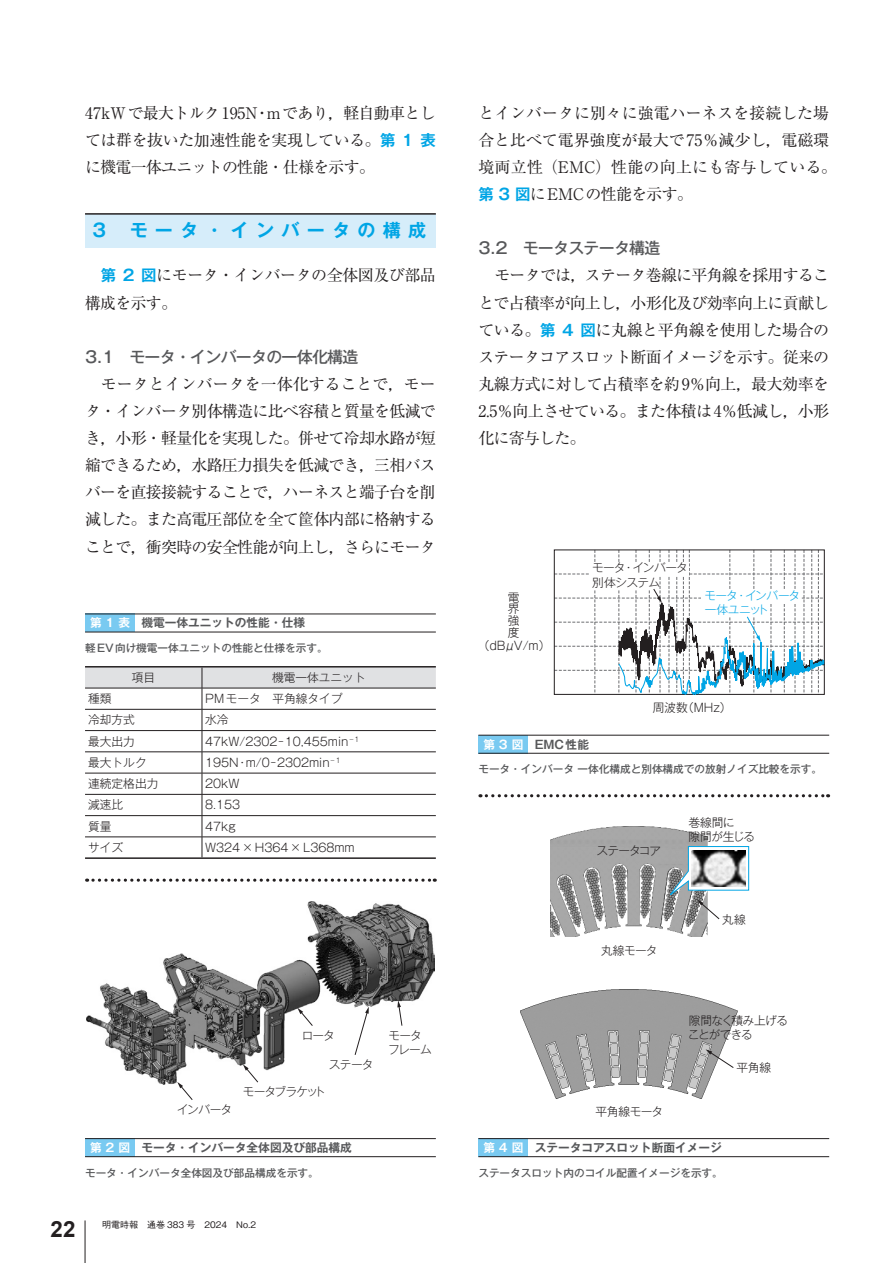
<style>
.page{position:relative;width:893px;height:1263px;background:#fff}
.page>*{position:absolute;margin:0;border:0;box-sizing:border-box;transform-origin:0 0}
.t1{font:700 22.35px "Arial";color:#231f20}
._2_大見出し{font:700 18px "Gothic MB101 Pr 6 N De";letter-spacing:.4em;color:#00a5e5}
.a_本文{font:15.9px/27.2px "Ryumin Pr 6 N";letter-spacing:-.03em;color:#231f20;text-align:justify}
.a_本文-2{font:15.9px/27.2px "Ryumin Pr 6 N";color:#231f20}
._3_中見出し{font:500 15.9px "Gothic MB101 Pr 6 N";letter-spacing:-.045em;color:#57585a}
.b_表組み{font:300 11.7px/11.7px "Gothic MB101 Pr 6 N";color:#231f20}
.キャプション_タイトル{font:700 11.7px "Gothic MB101 Pr 6 N De";color:#57585a}
.b_表組み-2{font:300 11.7px/14.1px "Gothic MB101 Pr 6 N";letter-spacing:-.055em;color:#231f20}
.t2{font:300 11.7px/14.1px "Gothic MB101 Pr 6 N";letter-spacing:-.05em;color:#00a5e5}
.b_表組み-3{font:300 11.7px/14.1px "Gothic MB101 Pr 6 N";letter-spacing:-.05em;color:#231f20}
.キャプション_図表番号{font:700 11.7px "Gothic MB101 Pr 6 N De";letter-spacing:.335em;color:#fff}
.b_表組み-4{font:300 11.7px/14.1px "Gothic MB101 Pr 6 N";letter-spacing:-.03em;color:#231f20}
.b_表組み-5{font:300 11.7px "Gothic MB101 Pr 6 N";letter-spacing:-.09em;color:#231f20}
.キャプション_サブ{font:500 10.65px "Gothic MB101 Pr 6 N";color:#57585a}
.t3{font:500 9px "Gothic BBB Pro";color:#231f20}
.s1{font-weight:700}
.s2{font-family:"Gothic MB101 Pr 6 N De";font-weight:700;font-size:15.45px;color:#00a5e5}
</style>
<div class="page">
<hr style="left:85px;top:1220px;width:1px;height:43px;background:#231f20">
<div style="left:85px;top:214px;width:351px;height:33px;background:#d6edfa"></div>
<hr style="left:85px;top:213px;width:351px;height:2px;background:#231f20">
<div style="left:85px;top:614px;width:50px;height:18px;background:#79caf1"></div>
<hr style="left:85px;top:614px;width:351px;height:1px;background:#231f20">
<hr style="left:85px;top:632px;width:351px;height:1px;background:#231f20">
<hr style="left:85px;top:666px;width:117px;height:1px;background:#231f20">
<hr style="left:202px;top:666px;width:234px;height:1px;background:#231f20">
<hr style="left:85px;top:857px;width:117px;height:2px;background:#231f20">
<hr style="left:202px;top:857px;width:234px;height:2px;background:#231f20">
<svg style="left:85px;top:667px;width:351px;height:190px"></svg>
<div style="left:85px;top:1138px;width:50px;height:19px;background:#79caf1"></div>
<hr style="left:85px;top:1138px;width:351px;height:1px;background:#231f20">
<hr style="left:85px;top:1156px;width:351px;height:1px;background:#231f20">
<img style="left:86px;top:901px;width:349px;height:183px">
<svg style="left:177px;top:1082px;width:16px;height:18px"></svg>
<svg style="left:243px;top:1064px;width:15px;height:19px"></svg>
<svg style="left:297px;top:1008px;width:16px;height:18px"></svg>
<svg style="left:397px;top:1000px;width:5px;height:26px"></svg>
<svg style="left:355px;top:1007px;width:14px;height:48px"></svg>
<div style="left:478px;top:735px;width:50px;height:18px;background:#79caf1"></div>
<hr style="left:478px;top:735px;width:351px;height:1px;background:#231f20">
<hr style="left:478px;top:753px;width:351px;height:1px;background:#231f20">
<svg style="left:554px;top:550px;width:270px;height:145px"></svg>
<div style="left:478px;top:1138px;width:50px;height:19px;background:#79caf1"></div>
<hr style="left:478px;top:1138px;width:351px;height:1px;background:#231f20">
<hr style="left:478px;top:1156px;width:351px;height:1px;background:#231f20">
<img style="left:550px;top:826px;width:157px;height:111px">
<img style="left:520px;top:989px;width:217px;height:109px">
<svg style="left:705px;top:1049px;width:29px;height:19px"></svg>
<svg style="left:666px;top:846px;width:83px;height:73px"></svg>
<img style="left:692px;top:850px;width:53px;height:37px">
<svg style="left:87px;top:878px;width:348px;height:4px"></svg>
<svg style="left:480px;top:794px;width:349px;height:3px"></svg>
<p class="a_本文" style="left:85px;top:98px;width:352px">47kWで最大トルク195N・mであり<span class="s1">，</span>軽自動車としては群を抜いた加速性能を実現している。<span class="s2">第 1 表</span>に機電一体ユニットの性能・仕様を示す。</p>
<p class="_2_大見出し" style="left:92px;top:216px;width:15px">3</p>
<p class="_2_大見出し" style="left:130px;top:216px;width:298px">モータ・インバータの構成</p>
<p class="a_本文" style="left:85px;top:261px;width:352px;text-indent:16px"><span class="s2">第 2 図</span>にモータ・インバータの全体図及び部品構成を示す。</p>
<p class="_3_中見出し" style="left:85px;top:343px;width:275px">3.1 モータ・インバータの一体化構造</p>
<p class="a_本文" style="left:85px;top:369px;width:352px;text-indent:16px">モータとインバータを一体化することで<span class="s1">，</span>モータ・インバータ別体構造に比べ容積と質量を低減でき<span class="s1">，</span>小形・軽量化を実現した。併せて冷却水路が短縮できるため<span class="s1">，</span>水路圧力損失を低減でき<span class="s1">，</span>三相バスバーを直接接続することで<span class="s1">，</span>ハーネスと端子台を削減した。また高電圧部位を全て筐体内部に格納することで<span class="s1">，</span>衝突時の安全性能が向上し<span class="s1">，</span>さらにモータ</p>
<p class="キャプション_図表番号" style="left:90px;top:613px;width:42px">第1表</p>
<p class="キャプション_タイトル" style="left:141px;top:613px;width:165px">機電一体ユニットの性能・仕様</p>
<p class="キャプション_サブ" style="left:85px;top:639px;width:244px">軽EV向け機電一体ユニットの性能と仕様を示す。</p>
<p class="b_表組み" style="left:132px;top:670px;width:25px">項目</p>
<p class="b_表組み" style="left:272px;top:670px;width:95px">機電一体ユニット</p>
<p class="b_表組み" style="left:88px;top:692px;width:25px">種類</p>
<p class="b_表組み" style="left:205px;top:692px;width:139px">PMモータ　平角線タイプ</p>
<p class="b_表組み" style="left:88px;top:713px;width:48px">冷却方式</p>
<p class="b_表組み" style="left:205px;top:713px;width:25px">水冷</p>
<p class="b_表組み" style="left:88px;top:734px;width:48px">最大出力</p>
<p class="b_表組み" style="left:205px;top:734px;width:156px">47kW/2302－10,455min<sup>－1</sup></p>
<p class="b_表組み" style="left:88px;top:756px;width:60px">最大トルク</p>
<p class="b_表組み" style="left:205px;top:756px;width:137px">195N・m/0－2302min<sup>－1</sup></p>
<p class="b_表組み" style="left:88px;top:777px;width:72px">連続定格出力</p>
<p class="b_表組み" style="left:205px;top:777px;width:36px">20kW</p>
<p class="b_表組み" style="left:88px;top:798px;width:37px">減速比</p>
<p class="b_表組み" style="left:205px;top:798px;width:37px">8.153</p>
<p class="b_表組み" style="left:88px;top:819px;width:25px">質量</p>
<p class="b_表組み" style="left:205px;top:819px;width:32px">47kg</p>
<p class="b_表組み" style="left:88px;top:841px;width:37px">サイズ</p>
<p class="b_表組み" style="left:205px;top:841px;width:151px">W324×H364×L368mm</p>
<p class="b_表組み" style="left:302px;top:1028px;width:35px">ロータ</p>
<p class="b_表組み" style="left:388px;top:1027px;width:45px;line-height:14.1px">モータフレーム</p>
<p class="b_表組み" style="left:329px;top:1057px;width:46px">ステータ</p>
<p class="b_表組み" style="left:177px;top:1102px;width:57px">インバータ</p>
<p class="b_表組み-5" style="left:243px;top:1082px;width:85px">モータブラケット</p>
<p class="キャプション_図表番号" style="left:90px;top:1138px;width:42px">第2図</p>
<p class="キャプション_タイトル" style="left:141px;top:1138px;width:212px">モータ・インバータ全体図及び部品構成</p>
<p class="キャプション_サブ" style="left:85px;top:1164px;width:235px">モータ・インバータ全体図及び部品構成を示す。</p>
<h1 class="t1" style="left:51px;top:1213px;width:26px">22</h1>
<p class="t3" style="left:102px;top:1218px;width:156px">明電時報　通巻 383 号　2024　No.2</p>
<p class="a_本文-2" style="left:478px;top:98px;width:360px">とインバータに別々に強電ハーネスを接続した場合と比べて電界強度が最大で75％減少し<span class="s1">，</span>電磁環境両立性（EMC）性能の向上にも寄与している。<span class="s2">第 3 図</span>にEMCの性能を示す。</p>
<p class="_3_中見出し" style="left:478px;top:235px;width:184px">3.2 モータステータ構造</p>
<p class="a_本文" style="left:478px;top:261px;width:352px;text-indent:16px">モータでは<span class="s1">，</span>ステータ巻線に平角線を採用することで占積率が向上し<span class="s1">，</span>小形化及び効率向上に貢献している。<span class="s2">第 4 図</span>に丸線と平角線を使用した場合のステータコアスロット断面イメージを示す。従来の丸線方式に対して占積率を約9％向上<span class="s1">，</span>最大効率を2.5％向上させている。また体積は4％低減し<span class="s1">，</span>小形化に寄与した。</p>
<p class="b_表組み" style="left:508px;top:590px;width:13px;text-align:justify">電界強度</p>
<p class="b_表組み" style="left:478px;top:638px;width:74px">（ｄBμV/m）</p>
<p class="b_表組み-2" style="left:592px;top:560px;width:97px">モータ・インバータ別体システム</p>
<p class="t2" style="left:704px;top:588px;width:97px">モータ・インバータ一体ユニット</p>
<p class="b_表組み" style="left:653px;top:701px;width:80px">周波数（MHz）</p>
<p class="キャプション_図表番号" style="left:483px;top:734px;width:42px">第3図</p>
<p class="キャプション_タイトル" style="left:535px;top:734px;width:56px">EMC性能</p>
<p class="キャプション_サブ" style="left:478px;top:760px;width:345px">モータ・インバータ一体化構成と別体構成での放射ノイズ比較を示す。</p>
<p class="b_表組み" style="left:596px;top:843px;width:66px">ステータコア</p>
<p class="b_表組み" style="left:601px;top:944px;width:58px">丸線モータ</p>
<p class="b_表組み" style="left:595px;top:1104px;width:69px">平角線モータ</p>
<p class="b_表組み-4" style="left:688px;top:815px;width:68px">巻線間に<br>隙間が生じる</p>
<p class="b_表組み" style="left:722px;top:913px;width:25px">丸線</p>
<p class="b_表組み-3" style="left:688px;top:1012px;width:102px">隙間なく積み上げることができる</p>
<p class="b_表組み" style="left:736px;top:1060px;width:36px">平角線</p>
<p class="キャプション_図表番号" style="left:483px;top:1138px;width:42px">第4図</p>
<p class="キャプション_タイトル" style="left:535px;top:1138px;width:189px">ステータコアスロット断面イメージ</p>
<p class="キャプション_サブ" style="left:478px;top:1164px;width:246px">ステータスロット内のコイル配置イメージを示す。</p>
</div>
